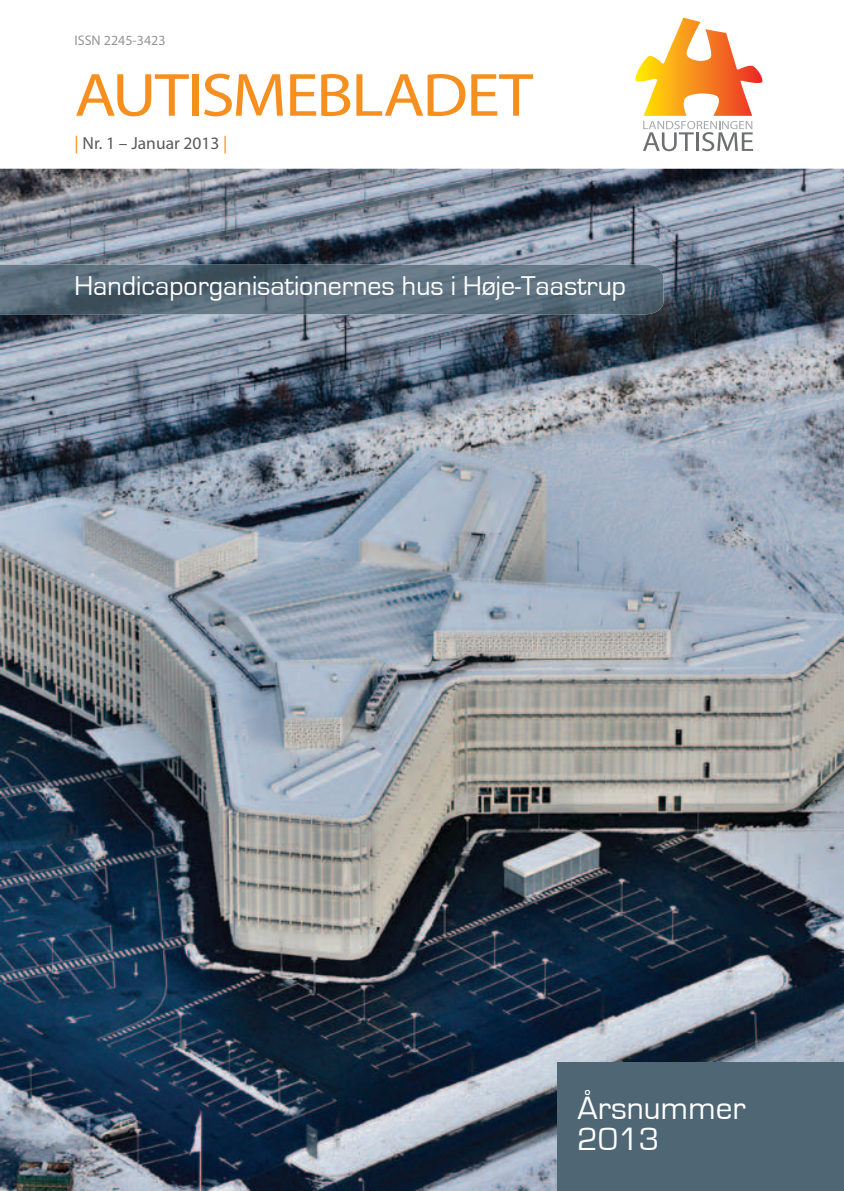
<style>
.page{position:relative;width:844px;height:1191px;background:#fff}
.page>*{position:absolute;margin:0;border:0;box-sizing:border-box;transform-origin:0 0}
.t1{font:61.43px "Myriad Pro";letter-spacing:-.025em;color:#f78f1e;scale:1.11 1}
.t2{font:33.25px/31.5px "Eurostile";color:#fff}
.t3{font:28px "Eurostile";color:#fff}
.t4{font:17.5px "Myriad Pro";color:#58595b}
.t5{font:14px "Myriad Pro";color:#949698}
.s1{color:#f78f1e}
</style>
<div class="page">
<img style="left:0;top:169px;width:843px;height:1022px">
<svg style="left:635px;top:17px;width:128px;height:134px"></svg>
<div style="left:557px;top:1063px;width:286px;height:128px;background:#4f6774"></div>
<img style="left:0;top:265px;width:663px;height:49px">
<p class="t5" style="left:74px;top:32px;width:93px">ISSN 2245-3423</p>
<h1 class="t1" style="left:74px;top:57px;width:414px">AUTISMEBLADET</h1>
<p class="t4" style="left:74px;top:133px;width:154px"><span class="s1">|</span> Nr. 1 – Januar 2013 <span class="s1">|</span></p>
<p class="t3" style="left:74px;top:271px;width:553px">Handicaporganisationernes hus i Høje-Taastrup</p>
<p class="t2" style="left:577px;top:1092px;width:170px">Årsnummer<br>2013</p>
</div>
